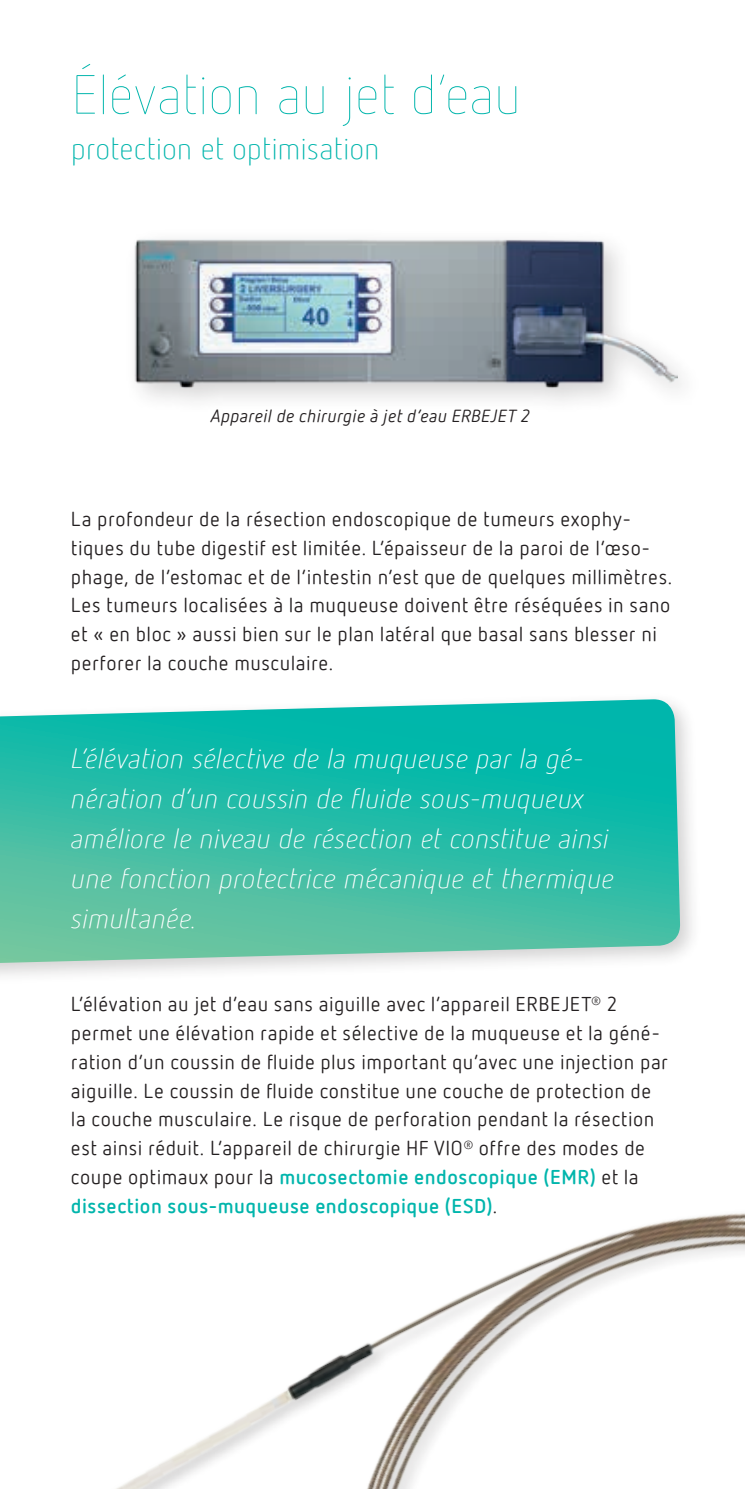
<style>
.page{position:relative;width:745px;height:1489px;background:#fff}
.page>*{position:absolute;margin:0;border:0;box-sizing:border-box;transform-origin:0 0}
.t1{font:100 55px "Netto Offc Pro";letter-spacing:-.015em;color:#00b5ac}
.t2{font:300 30px "Netto Offc Pro";color:#00b5ac}
.t3{font:italic 300 27.5px/40px "Netto Offc Pro";letter-spacing:.005em;color:#fff}
.t4{font:20px/28.8px "Netto Offc Pro";letter-spacing:.025em;color:#231f20}
.t5{font:italic 17.5px "Netto Offc Pro";letter-spacing:.02em;color:#231f20}
.s1{font-weight:700;color:#00b5ac}
</style>
<div class="page">
<div style="left:0;top:691px;width:701px;height:295px;background:#231f20;opacity:.2"></div>
<svg style="left:0;top:699px;width:680px;height:263px;background:#39bfab"></svg>
<img style="left:134px;top:239px;width:542px;height:162px">
<img style="left:118px;top:1213px;width:626px;height:275px">
<h1 class="t1" style="left:71px;top:61px;width:451px">Élévation au jet d’eau</h1>
<h2 class="t2" style="left:71px;top:129px;width:310px">protection et optimisation</h2>
<p class="t5" style="left:211px;top:405px;width:320px">Appareil de chirurgie à jet d‘eau ERBEJET 2</p>
<p class="t4" style="left:71px;top:504px;width:602px">La profondeur de la résection endoscopique de tumeurs exophy&shy;tiques du tube digestif est limitée. L’épaisseur de la paroi de l’œso&shy;phage, de l’estomac et de l’intestin n’est que de quelques millimètres.<br>Les tumeurs localisées à la muqueuse doivent être réséquées in sano et « en bloc » aussi bien sur le plan latéral que basal sans blesser ni perforer la couche musculaire.</p>
<h3 class="t3" style="left:71px;top:737px;width:544px">L’élévation sélective de la muqueuse par la gé&shy;nération d’un coussin de fluide sous-muqueux améliore le niveau de résection et constitue ainsi une fonction protectrice mécanique et thermique simultanée.</h3>
<p class="t4" style="left:71px;top:989px;width:598px">L’élévation au jet d’eau sans aiguille avec l’appareil ERBEJET<sup>®</sup> 2 permet une élévation rapide et sélective de la muqueuse et la géné&shy;ration d’un coussin de fluide plus important qu’avec une injection par aiguille. Le coussin de fluide constitue une couche de protection de la couche musculaire. Le risque de perforation pendant la résection est ainsi réduit. L’appareil de chirurgie HF VIO<sup>®</sup> offre des modes de coupe optimaux pour la <span class="s1">mucosectomie endoscopique (EMR)</span> et la <span class="s1">dissection sous-muqueuse endoscopique (ESD)</span>.</p>
</div>
